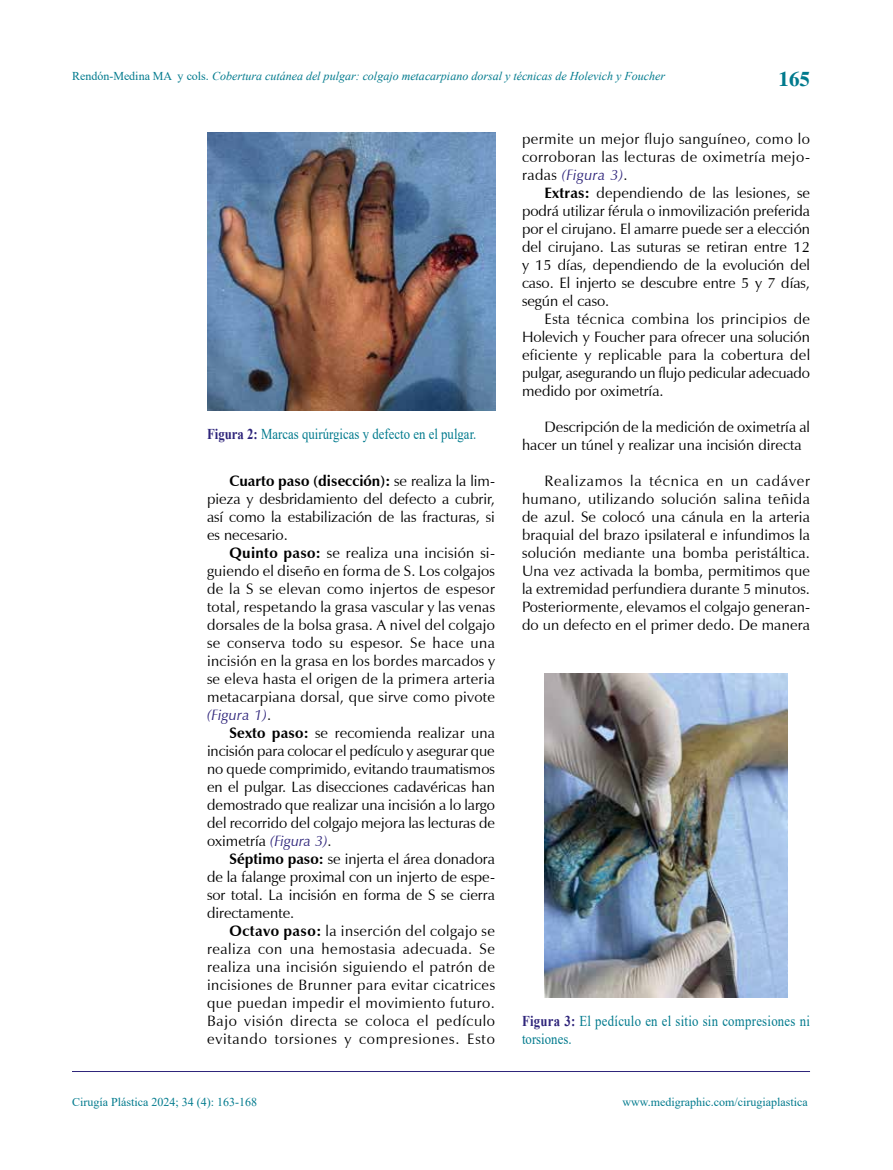
<style>
.page{position:relative;width:893px;height:1170px;background:#fff}
.page>*{position:absolute;margin:0;border:0;box-sizing:border-box;transform-origin:0 0}
.t1{font:700 21px "Times";color:#007a8d}
.t2{font:15px/18px "Zapf Humanist 601 BT";color:#000;text-align:justify}
.t3{font:15px/18px "Times New Roman";letter-spacing:.005em;color:#007a8d;scale:.85 1}
.t4{font:italic 12px "Times New Roman";color:#007a8d}
.t5{font:12px "Times New Roman";color:#007a8d}
.s1{font-style:normal}
.s2{font-weight:700;color:#2e247a}
.s3{font-weight:700}
.s4{font-style:italic;color:#2e247a}
</style>
<div class="page">
<hr style="left:72px;top:1071px;width:738px;height:1px;background:#2e247a">
<img style="left:207px;top:132px;width:288px;height:278px">
<img style="left:545px;top:673px;width:242px;height:324px">
<p class="t4" style="left:72px;top:68px;width:595px"><span class="s1">Rendón-Medina MA y cols.</span> Cobertura cutánea del pulgar: colgajo metacarpiano dorsal y técnicas de Holevich y Foucher</p>
<h1 class="t1" style="left:778px;top:67px;width:33px">165</h1>
<p class="t3" style="left:207px;top:424px;width:318px"><span class="s2">Figura 2:</span> Marcas quirúrgicas y defecto en el pulgar.</p>
<p class="t2" style="left:207px;top:471px;width:290px;text-indent:22px"><span class="s3">Cuarto paso (disección):</span> se realiza la lim&shy;pieza y desbridamiento del defecto a cubrir, así como la estabilización de las fracturas, si es necesario.</p>
<p class="t2" style="left:207px;top:543px;width:290px;text-indent:22px"><span class="s3">Quinto paso:</span> se realiza una incisión si&shy;guiendo el diseño en forma de S. Los colgajos de la S se elevan como injertos de espesor total, respetando la grasa vascular y las venas dorsales de la bolsa grasa. A nivel del colgajo se conserva todo su espesor. Se hace una incisión en la grasa en los bordes marcados y se eleva hasta el origen de la primera arteria metacarpiana dorsal, que sirve como pivote <span class="s4">(Figura 1)</span>.</p>
<p class="t2" style="left:207px;top:723px;width:290px;text-indent:22px"><span class="s3">Sexto paso:</span> se recomienda realizar una incisión para colocar el pedículo y asegurar que no quede comprimido, evitando traumatismos en el pulgar. Las disecciones cadavéricas han demostrado que realizar una incisión a lo largo del recorrido del colgajo mejora las lecturas de oximetría <span class="s4">(Figura 3)</span>.</p>
<p class="t2" style="left:207px;top:849px;width:290px;text-indent:22px"><span class="s3">Séptimo paso:</span> se injerta el área donadora de la falange proximal con un injerto de espe&shy;sor total. La incisión en forma de S se cierra directamente.</p>
<p class="t2" style="left:207px;top:921px;width:290px;text-indent:22px"><span class="s3">Octavo paso:</span> la inserción del colgajo se realiza con una hemostasia adecuada. Se realiza una incisión siguiendo el patrón de incisiones de Brunner para evitar cicatrices que puedan impedir el movimiento futuro.<br>Bajo visión directa se coloca el pedículo evitando torsiones y compresiones. Esto</p>
<p class="t2" style="left:522px;top:129px;width:290px">permite un mejor flujo sanguíneo, como lo corroboran las lecturas de oximetría mejo&shy;radas <span class="s4">(Figura 3)</span>.</p>
<p class="t2" style="left:522px;top:183px;width:290px;text-indent:22px"><span class="s3">Extras:</span> dependiendo de las lesiones, se podrá utilizar férula o inmovilización preferida por el cirujano. El amarre puede ser a elección del cirujano. Las suturas se retiran entre 12 y 15 días, dependiendo de la evolución del caso. El injerto se descubre entre 5 y 7 días, según el caso.</p>
<p class="t2" style="left:522px;top:309px;width:290px;text-indent:22px">Esta técnica combina los principios de Holevich y Foucher para ofrecer una solución eficiente y replicable para la cobertura del pulgar, asegurando un flujo pedicular adecuado medido por oximetría.</p>
<p class="t2" style="left:522px;top:417px;width:290px;text-indent:22px">Descripción de la medición de oximetría al hacer un túnel y realizar una incisión directa</p>
<p class="t2" style="left:522px;top:471px;width:290px;text-indent:22px">Realizamos la técnica en un cadáver humano, utilizando solución salina teñida de azul. Se colocó una cánula en la arteria braquial del brazo ipsilateral e infundimos la solución mediante una bomba peristáltica.<br>Una vez activada la bomba, permitimos que la extremidad perfundiera durante 5 minutos.<br>Posteriormente, elevamos el colgajo generan&shy;do un defecto en el primer dedo. De manera</p>
<p class="t3" style="left:522px;top:1011px;width:340px"><span class="s2">Figura 3:</span> El pedículo en el sitio sin compresiones ni torsiones.</p>
<p class="t5" style="left:72px;top:1093px;width:186px">Cirugía Plástica 2024; 34 (4): 163-168</p>
<p class="t5" style="left:622px;top:1093px;width:187px">www.medigraphic.com/cirugiaplastica</p>
</div>
